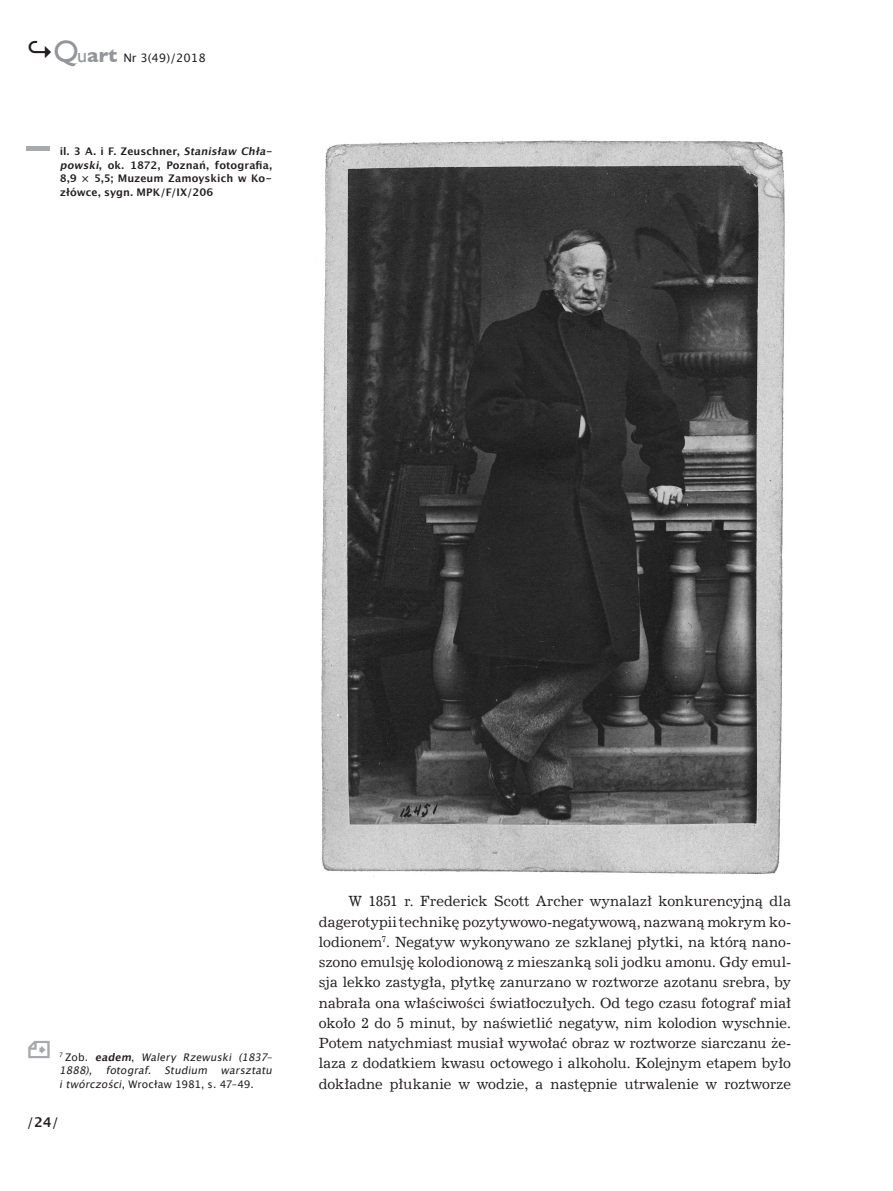
<style>
.page{position:relative;width:893px;height:1191px;background:#fff}
.page>*{position:absolute;margin:0;border:0;box-sizing:border-box;transform-origin:0 0}
.t1{font:14.1px/20.2px "News 702 EU";letter-spacing:.01em;color:#231f20;text-align:justify}
.t2{font:13.5px "Lucida Grande";color:#231f20}
.t3{font:11.7px "Lucida Grande";color:#231f20}
.t4{font:700 10.5px/13.5px "Lucida Grande";letter-spacing:.01em;color:#231f20}
.t5{font:italic 10.5px/13.5px "Lucida Grande";color:#231f20;text-align:justify}
.s1{font-weight:700;font-size:27px}
.s2{font-family:"Gill Sans";font-size:30.9px;color:#939598}
.s3{font-family:"Gill Sans";font-size:19.8px;color:#939598}
.s4{font-family:"Gill Sans";font-weight:700;font-size:19.8px;color:#939598}
.s5{font-style:italic}
.s6{font-style:normal}
.s7{font-weight:700}
</style>
<div class="page">
<img style="left:320px;top:140px;width:465px;height:737px">
<div style="left:26px;top:146px;width:24px;height:5px;background:#a8a9ad"></div>
<p class="t3" style="left:26px;top:51px;width:181px"><span class="s1">↪</span><span class="s2">Q</span><span class="s3">u</span><span class="s4">art</span> Nr 3(49)/2018</p>
<p class="t4" style="left:60px;top:145px;width:217px">il. 3 A. i F. Zeuschner, <span class="s5">Stanisław Chła&shy;powski</span>, ok. 1872, Poznań, fotografia, 8,9 × 5,5; Muzeum Zamoyskich w Ko&shy;złówce, sygn. MPK/F/IX/206</p>
<p class="t5" style="left:59px;top:1050px;width:218px"><sup>7</sup> <span class="s6">Z o b .</span> <span class="s7">eadem</span><span class="s6">,</span> Walery Rzewuski (1837– 1888), fotograf. Studium warsztatu itwórczości<span class="s6">, Wrocław 1981, s. 47–49.</span></p>
<p class="t2" style="left:27px;top:1114px;width:33px">/<span class="s7">24</span>/</p>
<p class="t1" style="left:319px;top:891px;width:473px;text-indent:30px">W 1851 r. Frederick Scott Archer wynalazł konkurencyjną dla dagerotypiitechnikę pozytywowo-negatywową, nazwaną mokrym ko&shy;lodionem<sup>7</sup>. Negatyw wykonywano ze szklanej płytki, na którą nano&shy;szono emulsję kolodionową z mieszanką soli jodku amonu. Gdy emul&shy;sja lekko zastygła, płytkę zanurzano w roztworze azotanu srebra, by nabrała ona właściwości światłoczułych. Od tego czasu fotograf miał około 2 do 5 minut, by naświetlić negatyw, nim kolodion wyschnie.<br>Potem natychmiast musiał wywołać obraz w roztworze siarczanu że&shy;laza z dodatkiem kwasu octowego i alkoholu. Kolejnym etapem było dokładne płukanie w wodzie, a następnie utrwalenie w roztworze</p>
</div>
